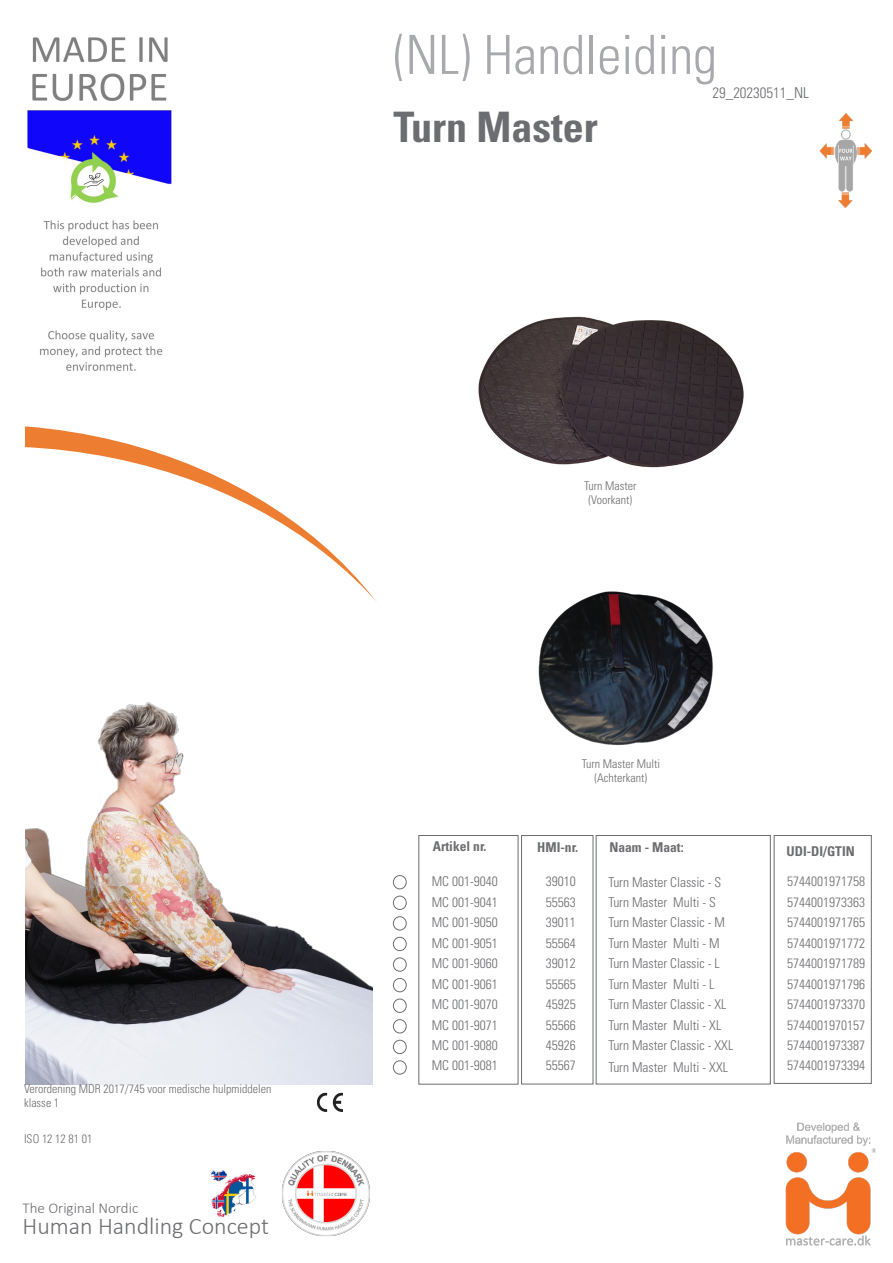
<style>
.page{position:relative;width:893px;height:1263px;background:#fff}
.page>*{position:absolute;margin:0;border:0;box-sizing:border-box;transform-origin:0 0}
.t1{font:300 condensed 54px "Univers LT Std";color:#a8a9ad}
.Indholdsfortegnelse{font:700 condensed 42px "Univers LT Std";color:#6c6d70}
.Varenummer_under_bil{font:300 24px "Calibri";color:#6c6d70}
.Varenummer_under_bil-2{font:300 15px "Calibri";color:#6c6d70}
.Indholdsfortegnelse-2{font:300 condensed 15px "Univers LT Std";color:#6c6d70}
.Box{font:300 condensed 13.5px "Univers LT Std";color:#6c6d70}
.Indholdsfortegnelse-3{font:700 condensed 13.5px "Univers LT Std";color:#6c6d70}
.Box-2{font:700 condensed 13.5px "Univers LT Std";color:#6c6d70}
.Varenummer_under_bil-3{font:300 condensed 12px/14.4px "Univers LT Std";color:#6c6d70}
</style>
<div class="page">
<svg style="left:25px;top:426px;width:110px;height:20px;fill:#ed7d31"></svg>
<svg style="left:25px;top:446px;width:435px;height:666px"></svg>
<img style="left:25px;top:593px;width:347px;height:491px">
<img style="left:819px;top:113px;width:52px;height:95px">
<img style="left:311px;top:1085px;width:41px;height:26px">
<img style="left:210px;top:1170px;width:46px;height:48px">
<img style="left:282px;top:1151px;width:88px;height:86px">
<img style="left:785px;top:1122px;width:91px;height:124px">
<div style="left:521px;top:835px;width:72px;height:249px;border:1px solid #6c6d70"></div>
<div style="left:774px;top:835px;width:97px;height:248px;border:1px solid #6c6d70"></div>
<div style="left:393px;top:937px;width:14px;height:14px;border:1px solid #6c6d70;border-radius:50%"></div>
<div style="left:393px;top:957px;width:14px;height:15px;border:1px solid #6c6d70;border-radius:50%"></div>
<div style="left:393px;top:978px;width:14px;height:14px;border:1px solid #6c6d70;border-radius:50%"></div>
<div style="left:393px;top:999px;width:14px;height:14px;border:1px solid #6c6d70;border-radius:50%"></div>
<img style="left:538px;top:591px;width:175px;height:155px">
<img style="left:479px;top:316px;width:265px;height:152px">
<div style="left:393px;top:1019px;width:14px;height:14px;border:1px solid #6c6d70;border-radius:50%"></div>
<div style="left:393px;top:1040px;width:14px;height:14px;border:1px solid #6c6d70;border-radius:50%"></div>
<div style="left:393px;top:1060px;width:14px;height:14px;border:1px solid #6c6d70;border-radius:50%"></div>
<div style="left:393px;top:875px;width:14px;height:14px;border:1px solid #6c6d70;border-radius:50%"></div>
<div style="left:393px;top:896px;width:14px;height:14px;border:1px solid #6c6d70;border-radius:50%"></div>
<div style="left:393px;top:916px;width:14px;height:14px;border:1px solid #6c6d70;border-radius:50%"></div>
<img style="left:26px;top:37px;width:146px;height:334px">
<div style="left:596px;top:835px;width:174px;height:249px;border:1px solid #6c6d70"></div>
<h1 class="t1" style="left:393px;top:22px;width:325px">(NL) Handleiding</h1>
<p class="Indholdsfortegnelse" style="left:393px;top:101px;width:206px">Turn Master</p>
<p class="Indholdsfortegnelse-2" style="left:712px;top:83px;width:98px">29_20230511_NL</p>
<p class="Varenummer_under_bil-3" style="left:24px;top:1082px;width:249px">Verordening MDR 2017/745 voor medische hulpmiddelen klasse 1</p>
<p class="Varenummer_under_bil-3" style="left:24px;top:1132px;width:70px">ISO 12 12 81 01</p>
<p class="Varenummer_under_bil-2" style="left:22px;top:1198px;width:117px">The Original Nordic</p>
<p class="Varenummer_under_bil" style="left:22px;top:1211px;width:248px">Human Handling Concept</p>
<p class="Varenummer_under_bil-3" style="left:584px;top:478px;width:54px">Turn Master</p>
<p class="Varenummer_under_bil-3" style="left:589px;top:493px;width:45px">(Voorkant)</p>
<p class="Varenummer_under_bil-3" style="left:582px;top:756px;width:80px">Turn Master Multi</p>
<p class="Varenummer_under_bil-3" style="left:595px;top:771px;width:54px">(Achterkant)</p>
<p class="Indholdsfortegnelse-3" style="left:433px;top:838px;width:55px">Artikel nr.</p>
<p class="Indholdsfortegnelse-3" style="left:537px;top:838px;width:43px">HMI-nr.</p>
<p class="Indholdsfortegnelse-3" style="left:609px;top:839px;width:76px">Naam - Maat:</p>
<p class="Box" style="left:432px;top:873px;width:67px">MC 001-9040</p>
<p class="Box" style="left:432px;top:894px;width:67px">MC 001-9041</p>
<p class="Box" style="left:432px;top:914px;width:67px">MC 001-9050</p>
<p class="Box" style="left:432px;top:935px;width:67px">MC 001-9051</p>
<p class="Box" style="left:432px;top:955px;width:67px">MC 001-9060</p>
<p class="Box" style="left:432px;top:976px;width:67px">MC 001-9061</p>
<p class="Box" style="left:432px;top:996px;width:67px">MC 001-9070</p>
<p class="Box" style="left:432px;top:1017px;width:67px">MC 001-9071</p>
<p class="Box" style="left:432px;top:1037px;width:67px">MC 001-9080</p>
<p class="Box" style="left:432px;top:1057px;width:67px">MC 001-9081</p>
<p class="Box" style="left:546px;top:873px;width:31px">39010</p>
<p class="Box" style="left:546px;top:894px;width:31px">55563</p>
<p class="Box" style="left:546px;top:914px;width:31px">39011</p>
<p class="Box" style="left:546px;top:935px;width:31px">55564</p>
<p class="Box" style="left:546px;top:955px;width:31px">39012</p>
<p class="Box" style="left:546px;top:976px;width:31px">55565</p>
<p class="Box" style="left:546px;top:996px;width:31px">45925</p>
<p class="Box" style="left:546px;top:1017px;width:31px">55566</p>
<p class="Box" style="left:546px;top:1037px;width:31px">45926</p>
<p class="Box" style="left:546px;top:1057px;width:31px">55567</p>
<p class="Box" style="left:608px;top:874px;width:114px">Turn Master Classic - S</p>
<p class="Box" style="left:608px;top:894px;width:109px">Turn Master Multi - S</p>
<p class="Box" style="left:608px;top:914px;width:118px">Turn Master Classic - M</p>
<p class="Box" style="left:608px;top:935px;width:113px">Turn Master Multi - M</p>
<p class="Box" style="left:608px;top:955px;width:113px">Turn Master Classic - L</p>
<p class="Box" style="left:608px;top:976px;width:108px">Turn Master Multi - L</p>
<p class="Box" style="left:608px;top:996px;width:120px">Turn Master Classic - XL</p>
<p class="Box" style="left:608px;top:1017px;width:114px">Turn Master Multi - XL</p>
<p class="Box" style="left:608px;top:1037px;width:126px">Turn Master Classic - XXL</p>
<p class="Box" style="left:608px;top:1059px;width:121px">Turn Master Multi - XXL</p>
<p class="Box-2" style="left:786px;top:843px;width:70px">UDI-DI/GTIN</p>
<p class="Box" style="left:787px;top:873px;width:79px">5744001971758</p>
<p class="Box" style="left:787px;top:894px;width:79px">5744001973363</p>
<p class="Box" style="left:787px;top:914px;width:79px">5744001971765</p>
<p class="Box" style="left:787px;top:935px;width:79px">5744001971772</p>
<p class="Box" style="left:787px;top:955px;width:79px">5744001971789</p>
<p class="Box" style="left:787px;top:976px;width:79px">5744001971796</p>
<p class="Box" style="left:787px;top:996px;width:79px">5744001973370</p>
<p class="Box" style="left:787px;top:1017px;width:79px">5744001970157</p>
<p class="Box" style="left:787px;top:1037px;width:79px">5744001973387</p>
<p class="Box" style="left:787px;top:1057px;width:79px">5744001973394</p>
</div>
